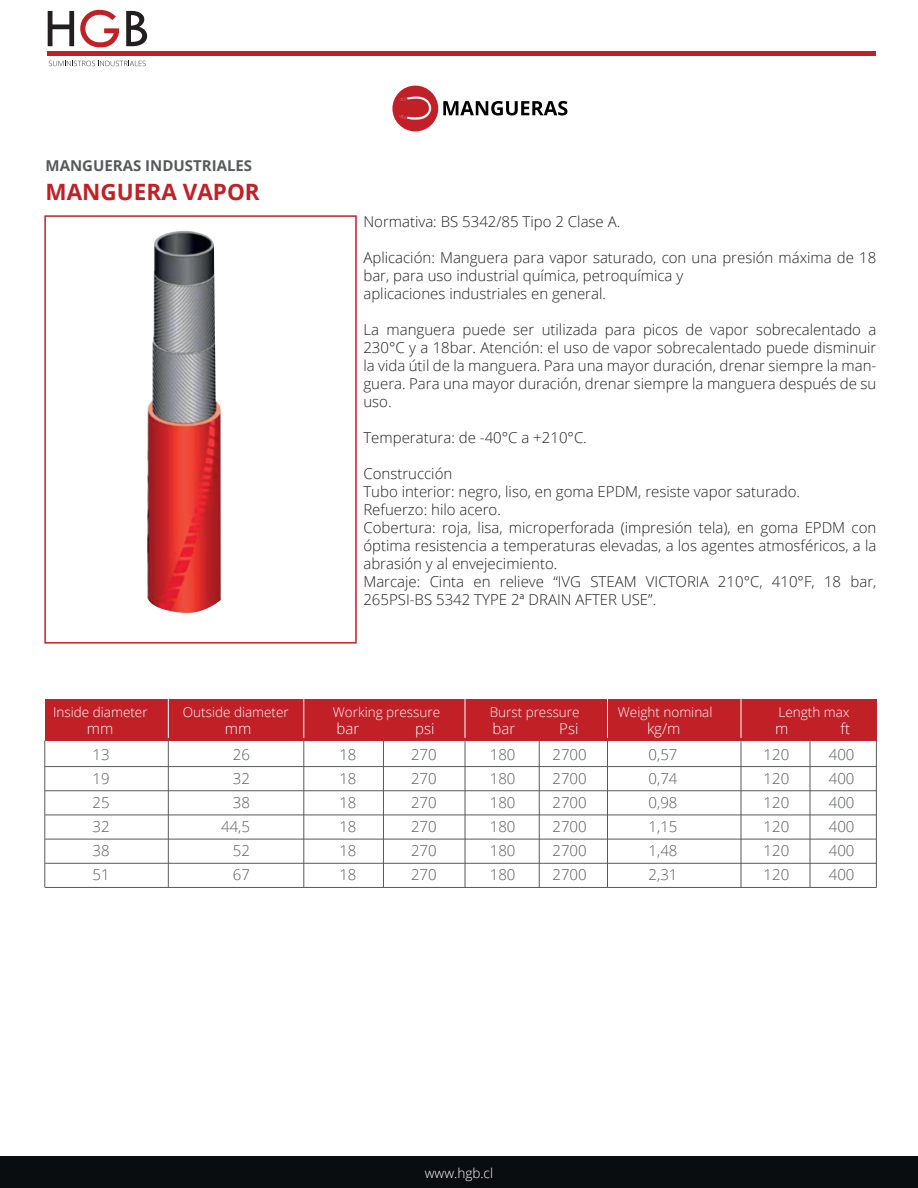
<style>
.page{position:relative;width:918px;height:1188px;background:#fff}
.page>*{position:absolute;margin:0;border:0;box-sizing:border-box;transform-origin:0 0}
.t1{font:700 22.5px "Open Sans";color:#c12025}
.t2{font:300 15px/18px "Open Sans";color:#231f20}
.t3{font:300 15px "Open Sans";color:#575a5b}
.t4{font:300 15px "Open Sans";color:#fff}
.t5{font:700 15px "Open Sans";color:#575a5b}
.t6{font:300 13.5px "Open Sans";color:#fff}
</style>
<div class="page">
<div style="left:392px;top:86px;width:46px;height:45px;background:#c12027;border-radius:50%"></div>
<svg style="left:399px;top:96px;width:33px;height:24px"></svg>
<svg style="left:443px;top:101px;width:124px;height:15px"></svg>
<div style="left:0;top:1156px;width:918px;height:32px;background:#0a0d10"></div>
<svg style="left:48px;top:11px;width:26px;height:35px"></svg>
<svg style="left:80px;top:10px;width:39px;height:37px"></svg>
<svg style="left:126px;top:11px;width:21px;height:35px"></svg>
<svg style="left:49px;top:61px;width:97px;height:5px"></svg>
<div style="left:48px;top:51px;width:828px;height:5px;background:#c12025"></div>
<div style="left:44px;top:215px;width:313px;height:429px;border:2px solid #c12025"></div>
<div style="left:45px;top:699px;width:831px;height:42px;background:#c12027"></div>
<hr style="left:45px;top:766px;width:831px;height:1px;background:#575a5b">
<hr style="left:45px;top:790px;width:831px;height:1px;background:#575a5b">
<hr style="left:45px;top:815px;width:831px;height:1px;background:#575a5b">
<hr style="left:45px;top:839px;width:831px;height:1px;background:#575a5b">
<hr style="left:45px;top:863px;width:831px;height:1px;background:#575a5b">
<hr style="left:45px;top:887px;width:831px;height:1px;background:#575a5b">
<hr style="left:168px;top:738px;width:1px;height:149px;background:#575a5b">
<hr style="left:304px;top:738px;width:1px;height:149px;background:#575a5b">
<hr style="left:45px;top:741px;width:1px;height:146px;background:#575a5b">
<hr style="left:465px;top:738px;width:1px;height:149px;background:#575a5b">
<hr style="left:539px;top:738px;width:1px;height:149px;background:#575a5b">
<hr style="left:607px;top:738px;width:1px;height:149px;background:#575a5b">
<hr style="left:741px;top:738px;width:1px;height:149px;background:#575a5b">
<hr style="left:810px;top:738px;width:1px;height:149px;background:#575a5b">
<hr style="left:876px;top:741px;width:1px;height:146px;background:#575a5b">
<hr style="left:383px;top:738px;width:1px;height:149px;background:#575a5b">
<hr style="left:168px;top:699px;width:1px;height:39px;background:#fff">
<hr style="left:304px;top:699px;width:1px;height:39px;background:#fff">
<hr style="left:465px;top:699px;width:1px;height:39px;background:#fff">
<hr style="left:607px;top:699px;width:1px;height:39px;background:#fff">
<hr style="left:741px;top:699px;width:1px;height:39px;background:#fff">
<img style="left:147px;top:231px;width:74px;height:382px">
<p class="t5" style="left:46px;top:155px;width:208px">MANGUERAS INDUSTRIALES</p>
<h1 class="t1" style="left:46px;top:176px;width:216px">MANGUERA VAPOR</h1>
<p class="t2" style="left:363px;top:213px;width:258px">Normativa: BS 5342/85 Tipo 2 Clase A.</p>
<p class="t2" style="left:363px;top:249px;width:514px">Aplicación: Manguera para vapor saturado, con una presión máxima de 18 bar, para uso industrial química, petroquímica y<br>aplicaciones industriales en general.</p>
<p class="t2" style="left:363px;top:321px;width:515px;text-align:justify">La manguera puede ser utilizada para picos de vapor sobrecalentado a 230°C y a 18bar. Atención: el uso de vapor sobrecalentado puede disminuir la vida útil de la manguera. Para una mayor duración, drenar siempre la man&shy;guera. Para una mayor duración, drenar siempre la manguera después de su uso.</p>
<p class="t2" style="left:363px;top:429px;width:225px">Temperatura: de -40°C a +210°C.</p>
<p class="t2" style="left:363px;top:465px;width:515px">Construcción<br>Tubo interior: negro, liso, en goma EPDM, resiste vapor saturado.<br>Refuerzo: hilo acero.<br>Cobertura: roja, lisa, microperforada (impresión tela), en goma EPDM con óptima resistencia a temperaturas elevadas, a los agentes atmosféricos, a la abrasión y al envejecimiento.<br>Marcaje: Cinta en relieve “IVG STEAM VICTORIA 210°C, 410°F, 18 bar, 265PSI-BS 5342 TYPE 2ª DRAIN AFTER USE”.</p>
<p class="t6" style="left:53px;top:702px;width:96px">Inside diameter</p>
<p class="t6" style="left:183px;top:702px;width:107px">Outside diameter</p>
<p class="t6" style="left:333px;top:702px;width:109px">Working pressure</p>
<p class="t6" style="left:490px;top:702px;width:91px">Burst pressure</p>
<p class="t6" style="left:618px;top:702px;width:96px">Weight nominal</p>
<p class="t6" style="left:778px;top:702px;width:73px">Length max</p>
<p class="t3" style="left:93px;top:744px;width:19px">13</p>
<p class="t3" style="left:233px;top:744px;width:19px">26</p>
<p class="t3" style="left:339px;top:744px;width:19px">18</p>
<p class="t3" style="left:411px;top:744px;width:27px">270</p>
<p class="t3" style="left:490px;top:744px;width:27px">180</p>
<p class="t3" style="left:553px;top:744px;width:36px">2700</p>
<p class="t3" style="left:649px;top:744px;width:30px">0,57</p>
<p class="t3" style="left:764px;top:744px;width:27px">120</p>
<p class="t3" style="left:829px;top:744px;width:27px">400</p>
<p class="t3" style="left:93px;top:768px;width:19px">19</p>
<p class="t3" style="left:233px;top:768px;width:19px">32</p>
<p class="t3" style="left:339px;top:768px;width:19px">18</p>
<p class="t3" style="left:411px;top:768px;width:27px">270</p>
<p class="t3" style="left:490px;top:768px;width:27px">180</p>
<p class="t3" style="left:553px;top:768px;width:36px">2700</p>
<p class="t3" style="left:649px;top:768px;width:30px">0,74</p>
<p class="t3" style="left:764px;top:768px;width:27px">120</p>
<p class="t3" style="left:829px;top:768px;width:27px">400</p>
<p class="t3" style="left:93px;top:792px;width:19px">25</p>
<p class="t3" style="left:233px;top:792px;width:19px">38</p>
<p class="t3" style="left:339px;top:792px;width:19px">18</p>
<p class="t3" style="left:411px;top:792px;width:27px">270</p>
<p class="t3" style="left:490px;top:792px;width:27px">180</p>
<p class="t3" style="left:553px;top:792px;width:36px">2700</p>
<p class="t3" style="left:649px;top:792px;width:30px">0,98</p>
<p class="t3" style="left:764px;top:792px;width:27px">120</p>
<p class="t3" style="left:829px;top:792px;width:27px">400</p>
<p class="t3" style="left:93px;top:816px;width:19px">32</p>
<p class="t3" style="left:221px;top:816px;width:30px">44,5</p>
<p class="t3" style="left:339px;top:816px;width:19px">18</p>
<p class="t3" style="left:411px;top:816px;width:27px">270</p>
<p class="t3" style="left:490px;top:816px;width:27px">180</p>
<p class="t3" style="left:553px;top:816px;width:36px">2700</p>
<p class="t3" style="left:649px;top:816px;width:30px">1,15</p>
<p class="t3" style="left:764px;top:816px;width:27px">120</p>
<p class="t3" style="left:829px;top:816px;width:27px">400</p>
<p class="t3" style="left:93px;top:840px;width:19px">38</p>
<p class="t3" style="left:233px;top:840px;width:19px">52</p>
<p class="t3" style="left:339px;top:840px;width:19px">18</p>
<p class="t3" style="left:411px;top:840px;width:27px">270</p>
<p class="t3" style="left:490px;top:840px;width:27px">180</p>
<p class="t3" style="left:553px;top:840px;width:36px">2700</p>
<p class="t3" style="left:649px;top:840px;width:30px">1,48</p>
<p class="t3" style="left:764px;top:840px;width:27px">120</p>
<p class="t3" style="left:829px;top:840px;width:27px">400</p>
<p class="t3" style="left:93px;top:864px;width:19px">51</p>
<p class="t3" style="left:233px;top:864px;width:19px">67</p>
<p class="t3" style="left:339px;top:864px;width:19px">18</p>
<p class="t3" style="left:411px;top:864px;width:27px">270</p>
<p class="t3" style="left:490px;top:864px;width:27px">180</p>
<p class="t3" style="left:553px;top:864px;width:36px">2700</p>
<p class="t3" style="left:649px;top:864px;width:30px">2,31</p>
<p class="t3" style="left:764px;top:864px;width:27px">120</p>
<p class="t3" style="left:829px;top:864px;width:27px">400</p>
<p class="t4" style="left:87px;top:718px;width:28px">mm</p>
<p class="t4" style="left:225px;top:718px;width:28px">mm</p>
<p class="t4" style="left:337px;top:718px;width:24px">bar</p>
<p class="t4" style="left:415px;top:718px;width:21px">psi</p>
<p class="t4" style="left:493px;top:718px;width:24px">bar</p>
<p class="t4" style="left:559px;top:718px;width:21px">Psi</p>
<p class="t4" style="left:647px;top:718px;width:35px">kg/m</p>
<p class="t4" style="left:775px;top:718px;width:15px">m</p>
<p class="t4" style="left:841px;top:718px;width:11px">ft</p>
<p class="t6" style="left:425px;top:1164px;width:70px">www.hgb.cl</p>
</div>
